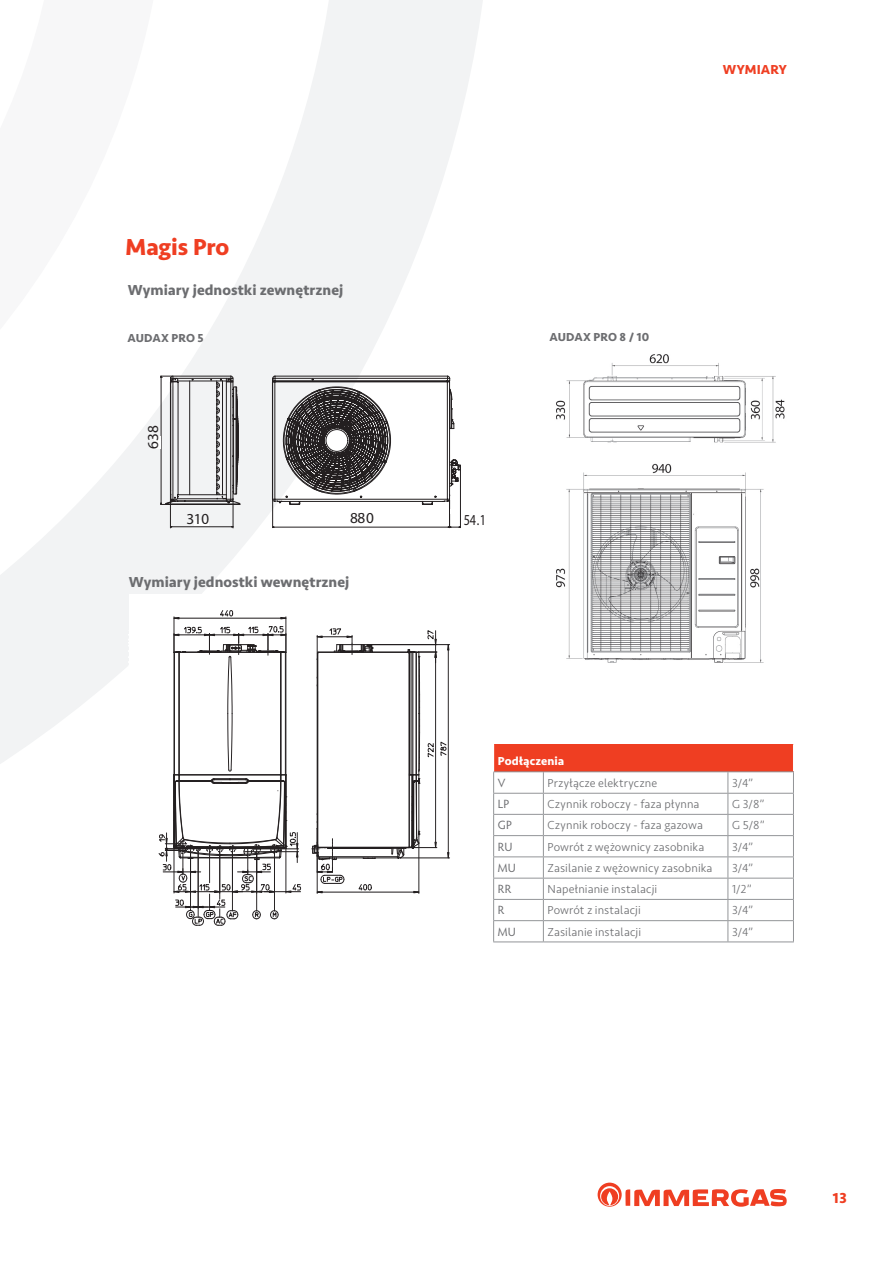
<style>
.page{position:relative;width:893px;height:1263px;background:#fff}
.page>*{position:absolute;margin:0;border:0;box-sizing:border-box;transform-origin:0 0}
.t1{font:700 24px "Seravek";color:#ef3e22}
.t2{font:15.3px "Helvetica";letter-spacing:-.015em;color:#231f20}
.t3{font:15.3px "Helvetica";letter-spacing:-.015em;color:#231f20;scale:.8 1}
.t4{font:700 15px "Seravek";letter-spacing:.01em;color:#6c6d70}
.t5{font:700 15px "Seravek";color:#ef3e22}
.t6{font:700 13.5px "Seravek";letter-spacing:.005em;color:#ef3e22}
.t7{font:300 12px "Seravek";letter-spacing:.01em;color:#6c6d70}
.t8{font:700 12px "Seravek";letter-spacing:.01em;color:#6c6d70}
.t9{font:12px "Hypatia Sans Pro";letter-spacing:.02em;color:#6c6d70}
.t10{font:700 12px "Seravek";letter-spacing:.015em;color:#fff}
</style>
<div class="page">
<svg style="left:598px;top:1182px;width:189px;height:25px"></svg>
<svg style="left:0;top:0;width:483px;height:764px"></svg>
<div style="left:155px;top:436px;width:6px;height:13px;background:#fff"></div>
<img style="left:556px;top:354px;width:229px;height:309px">
<div style="left:129px;top:594px;width:348px;height:367px;background:#fff"></div>
<hr style="left:367px;top:644px;width:83px;height:1px;background:#231f20">
<hr style="left:400px;top:858px;width:50px;height:1px;background:#231f20">
<hr style="left:174px;top:618px;width:112px;height:1px;background:#231f20">
<hr style="left:174px;top:617px;width:1px;height:35px;background:#231f20">
<hr style="left:286px;top:617px;width:1px;height:35px;background:#231f20">
<svg style="left:220px;top:610px;width:13px;height:6px"></svg>
<svg style="left:158px;top:626px;width:143px;height:300px"></svg>
<svg style="left:312px;top:628px;width:137px;height:265px"></svg>
<div style="left:494px;top:744px;width:299px;height:28px;background:#ef3e22"></div>
<svg style="left:543px;top:772px;width:1px;height:169px"></svg>
<svg style="left:728px;top:772px;width:1px;height:169px"></svg>
<hr style="left:493px;top:771px;width:50px;height:1px;background:#939598">
<hr style="left:543px;top:771px;width:185px;height:1px;background:#939598">
<hr style="left:728px;top:771px;width:66px;height:1px;background:#939598">
<svg style="left:793px;top:744px;width:1px;height:197px"></svg>
<hr style="left:493px;top:941px;width:50px;height:1px;background:#939598">
<hr style="left:543px;top:941px;width:185px;height:1px;background:#939598">
<hr style="left:728px;top:941px;width:66px;height:1px;background:#939598">
<svg style="left:493px;top:771px;width:1px;height:170px"></svg>
<hr style="left:493px;top:793px;width:50px;height:1px;background:#939598">
<hr style="left:543px;top:793px;width:185px;height:1px;background:#939598">
<hr style="left:728px;top:793px;width:66px;height:1px;background:#939598">
<hr style="left:493px;top:814px;width:50px;height:1px;background:#939598">
<hr style="left:543px;top:814px;width:185px;height:1px;background:#939598">
<hr style="left:728px;top:814px;width:66px;height:1px;background:#939598">
<hr style="left:493px;top:835px;width:50px;height:1px;background:#939598">
<hr style="left:543px;top:835px;width:185px;height:1px;background:#939598">
<hr style="left:728px;top:835px;width:66px;height:1px;background:#939598">
<hr style="left:493px;top:856px;width:50px;height:1px;background:#939598">
<hr style="left:543px;top:856px;width:185px;height:1px;background:#939598">
<hr style="left:728px;top:856px;width:66px;height:1px;background:#939598">
<hr style="left:493px;top:878px;width:50px;height:1px;background:#939598">
<hr style="left:543px;top:878px;width:185px;height:1px;background:#939598">
<hr style="left:728px;top:878px;width:66px;height:1px;background:#939598">
<hr style="left:493px;top:899px;width:50px;height:1px;background:#939598">
<hr style="left:543px;top:899px;width:185px;height:1px;background:#939598">
<hr style="left:728px;top:899px;width:66px;height:1px;background:#939598">
<hr style="left:493px;top:920px;width:50px;height:1px;background:#939598">
<hr style="left:543px;top:920px;width:185px;height:1px;background:#939598">
<hr style="left:728px;top:920px;width:66px;height:1px;background:#939598">
<svg style="left:158px;top:364px;width:325px;height:164px"></svg>
<h1 class="t1" style="left:125px;top:232px;width:105px">Magis Pro</h1>
<p class="t4" style="left:128px;top:280px;width:217px">Wymiary jednostki zewnętrznej</p>
<p class="t8" style="left:128px;top:330px;width:78px">AUDAX PRO 5</p>
<p class="t8" style="left:550px;top:330px;width:101px">AUDAX PRO 8 / 10</p>
<p class="t2" style="left:144px;top:449px;width:25px;rotate:-90deg">638</p>
<p class="t2" style="left:186px;top:510px;width:17px">31</p>
<p class="t2" style="left:350px;top:509px;width:26px">880</p>
<p class="t3" style="left:464px;top:510px;width:29px">54.1</p>
<p class="t4" style="left:129px;top:573px;width:222px">Wymiary jednostki wewnętrznej</p>
<p class="t6" style="left:723px;top:61px;width:65px">Wymiary</p>
<p class="t10" style="left:498px;top:754px;width:68px">Podłączenia</p>
<p class="t9" style="left:498px;top:774px;width:9px">V</p>
<p class="t7" style="left:548px;top:776px;width:111px">Przyłącze elektryczne</p>
<p class="t7" style="left:732px;top:776px;width:22px">3/4”</p>
<p class="t9" style="left:498px;top:796px;width:13px">LP</p>
<p class="t7" style="left:548px;top:797px;width:153px">Czynnik roboczy - faza płynna</p>
<p class="t7" style="left:732px;top:797px;width:34px">G 3/8”</p>
<p class="t9" style="left:498px;top:817px;width:16px">GP</p>
<p class="t7" style="left:548px;top:818px;width:157px">Czynnik roboczy - faza gazowa</p>
<p class="t7" style="left:732px;top:818px;width:34px">G 5/8”</p>
<p class="t9" style="left:498px;top:838px;width:16px">RU</p>
<p class="t7" style="left:548px;top:839px;width:158px">Powrót z wężownicy zasobnika</p>
<p class="t7" style="left:732px;top:839px;width:22px">3/4”</p>
<p class="t9" style="left:498px;top:860px;width:20px">MU</p>
<p class="t7" style="left:548px;top:861px;width:166px">Zasilanie z wężownicy zasobnika</p>
<p class="t7" style="left:732px;top:861px;width:22px">3/4”</p>
<p class="t9" style="left:498px;top:881px;width:15px">RR</p>
<p class="t7" style="left:548px;top:882px;width:111px">Napełnianie instalacji</p>
<p class="t7" style="left:732px;top:882px;width:21px">1/2”</p>
<p class="t9" style="left:498px;top:902px;width:8px">R</p>
<p class="t7" style="left:548px;top:903px;width:95px">Powrót z instalacji</p>
<p class="t7" style="left:732px;top:903px;width:22px">3/4”</p>
<p class="t9" style="left:498px;top:923px;width:20px">MU</p>
<p class="t7" style="left:548px;top:924px;width:95px">Zasilanie instalacji</p>
<p class="t7" style="left:732px;top:924px;width:22px">3/4”</p>
<p class="t5" style="left:833px;top:1189px;width:15px">13</p>
</div>
